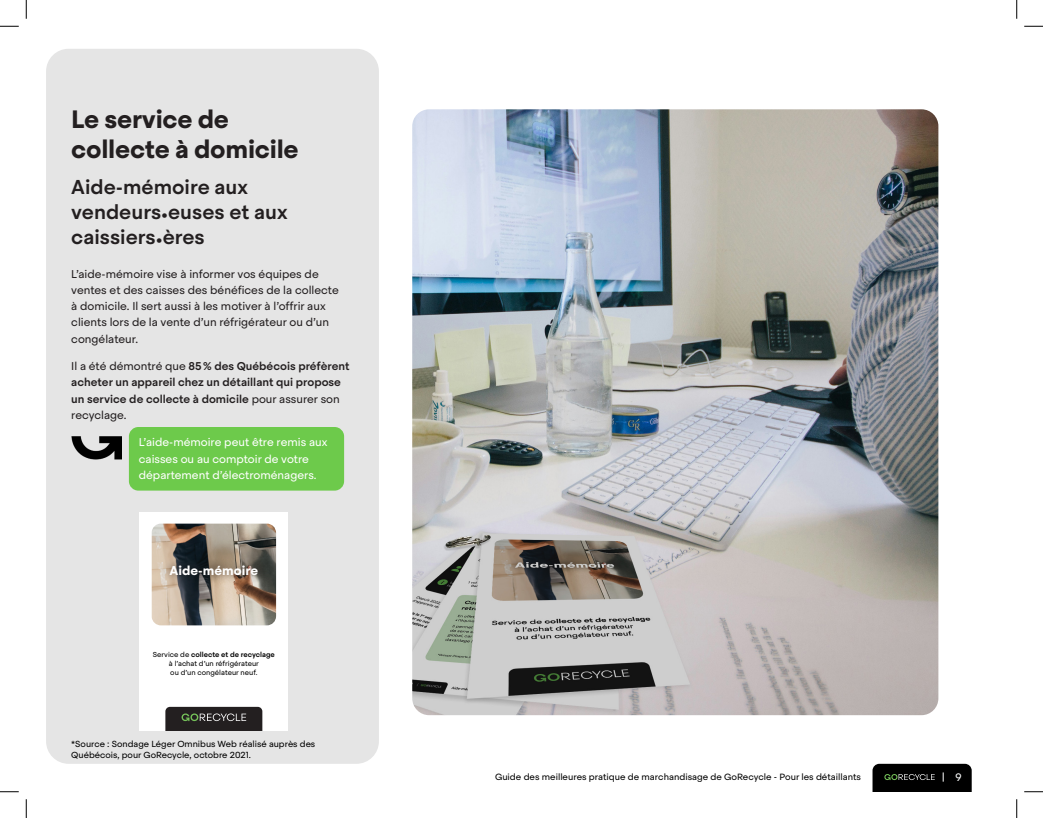
<style>
.page{position:relative;width:1043px;height:818px;background:#fff}
.page>*{position:absolute;margin:0;border:0;box-sizing:border-box;transform-origin:0 0}
.Section{font:700 25px/30px "Steradian";letter-spacing:-.01em;color:#231f20}
.Sous-section{font:500 20px/25px "Steradian";color:#231f20}
.t1{font:700 12.75px "Steradian";color:#fff}
.texte_courant_regulier{font:11.25px/16.2px "Steradian";color:#231f20}
.texte_courant_regulier-2{font:500 11.25px/16.2px "Steradian";color:#231f20}
.texte_courant_regulier-3{font:11.25px/16.2px "Steradian";color:#fff}
.t2{font:10.75px "Steradian";color:#f9fafa}
.t3{font:9px "Steradian";color:#000}
.notes{font:8.75px/11.2px "Steradian";color:#000}
.t4{font:7.12px/9.1px "Steradian";color:#000;text-align:center}
.s1{font-weight:400}
.s2{font-weight:500}
</style>
<div class="page">
<svg style="left:872px;top:763px;width:99px;height:28px"></svg>
<div style="left:46px;top:49px;width:333px;height:714px;background:#e5e5e5;border-radius:22px"></div>
<div style="left:129px;top:427px;width:215px;height:63px;background:#6dca4b;border-radius:9px"></div>
<img style="left:412px;top:109px;width:526px;height:606px">
<img style="left:71px;top:436px;width:51px;height:24px">
<div style="left:139px;top:511px;width:149px;height:219px;background:#fff"></div>
<img style="left:152px;top:523px;width:124px;height:102px">
<div style="left:161px;top:556px;width:105px;height:27px;background:#231f20;opacity:.75"></div>
<svg style="left:165px;top:706px;width:97px;height:24px"></svg>
<svg style="left:0;top:25px;width:19px;height:2px"></svg>
<svg style="left:1024px;top:25px;width:18px;height:2px"></svg>
<svg style="left:0;top:791px;width:19px;height:1px"></svg>
<svg style="left:1024px;top:791px;width:18px;height:1px"></svg>
<svg style="left:25px;top:0;width:2px;height:19px"></svg>
<svg style="left:25px;top:799px;width:2px;height:19px"></svg>
<svg style="left:1016px;top:0;width:1px;height:19px"></svg>
<svg style="left:1016px;top:799px;width:1px;height:19px"></svg>
<p class="Section" style="left:71px;top:104px;width:229px">Le service de collecte à domicile</p>
<p class="Sous-section" style="left:71px;top:175px;width:218px">Aide-mémoire aux vendeurs<sub>•</sub>euses et aux caissiers<sub>•</sub>ères</p>
<p class="texte_courant_regulier" style="left:71px;top:265px;width:269px">L’aide-mémoire vise à informer vos équipes de ventes et des caisses des bénéfices de la collecte à domicile. Il sert aussi à les motiver à l’offrir aux clients lors de la vente d’un réfrigérateur ou d’un congélateur.</p>
<p class="texte_courant_regulier-2" style="left:71px;top:358px;width:280px"><span class="s1">Il a été démontré que</span> 85% des Québécois préfèrent acheter un appareil chez un détaillant qui propose un service de collecte à domicile <span class="s1">pour assurer son recyclage.</span></p>
<p class="texte_courant_regulier-3" style="left:139px;top:434px;width:190px">L’aide-mémoire peut être remis aux caisses ou au comptoir de votre département d’électroménagers.</p>
<p class="t1" style="left:170px;top:562px;width:90px">Aide-mémoire</p>
<p class="t4" style="left:153px;top:649px;width:124px">Service de <span class="s2">collecte et de recyclage </span>à l’achat d’un réfrigérateur<br>ou d’un congélateur neuf.</p>
<p class="notes" style="left:71px;top:738px;width:245px">*Source : Sondage Léger Omnibus Web réalisé auprès des<br>Québécois, pour GoRecycle, octobre 2021.</p>
<p class="t3" style="left:495px;top:771px;width:367px">Guide des meilleures pratique de marchandisage de GoRecycle - Pour les détaillants</p>
<p class="t2" style="left:955px;top:770px;width:8px">9</p>
</div>
